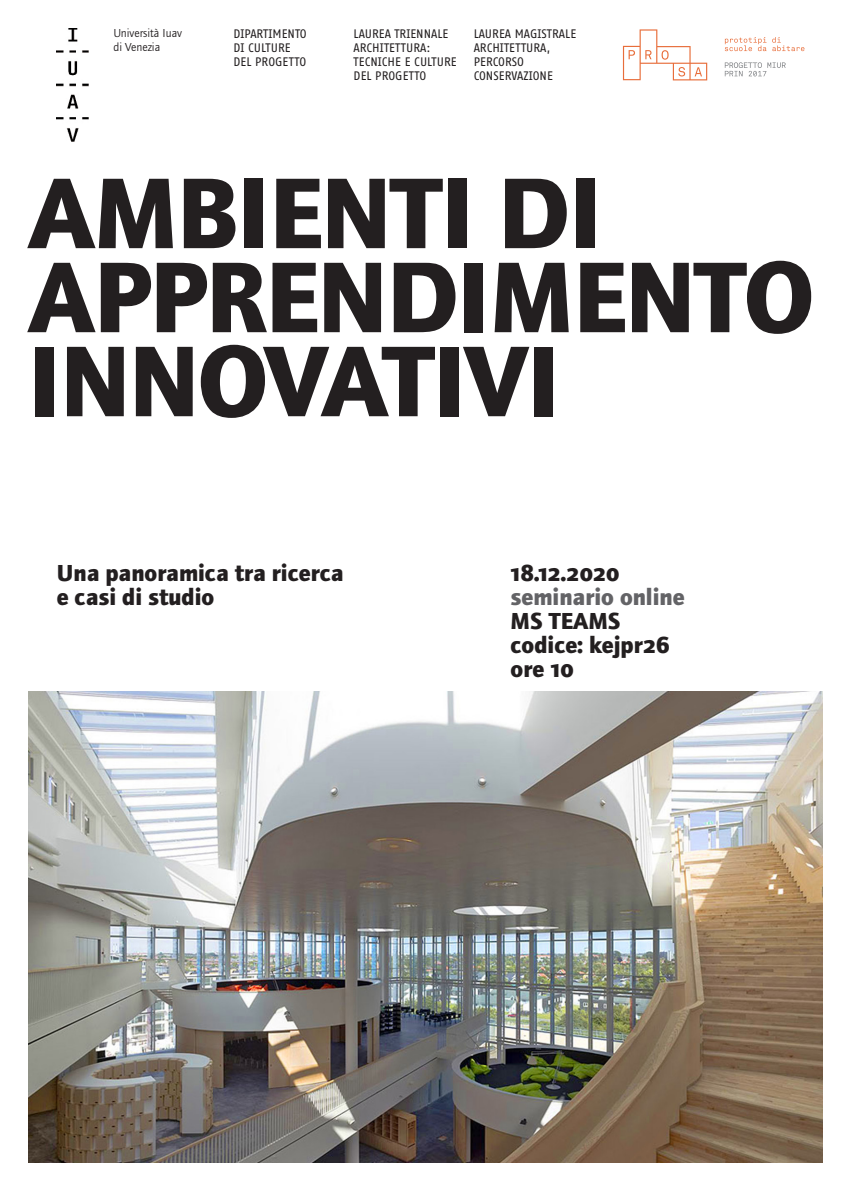
<style>
.page{position:relative;width:851px;height:1191px;background:#fff}
.page>*{position:absolute;margin:0;border:0;box-sizing:border-box;transform-origin:0 0}
.t1{font:700 104px "Foundry Journal";letter-spacing:-.01em;color:#231f20}
.txt_bianca{font:700 24px "Foundry Journal";color:#231f20}
.SOTTOTITOLO___INFO{font:700 24px "Foundry Journal";color:#231f20}
.SOTTOTITOLO___INFO-2{font:700 24px "Foundry Journal";color:#636366}
.SOTTOTITOLO___INFO-3{font:700 24px "Foundry Journal SC";color:#231f20}
.t2{font:12px/14px "Fago Office Sans";color:#231f20}
.t3{font:12px "Foundry Journal";color:#231f20}
.s1{font-family:"Foundry Journal SC"}
</style>
<div class="page">
<img style="left:57px;top:28px;width:31px;height:114px">
<img style="left:28px;top:692px;width:794px;height:470px">
<svg style="left:622px;top:29px;width:85px;height:51px"></svg>
<svg style="left:724px;top:37px;width:42px;height:14px"></svg>
<svg style="left:772px;top:37px;width:32px;height:14px"></svg>
<svg style="left:724px;top:62px;width:61px;height:14px"></svg>
<p class="t3" style="left:113px;top:27px;width:70px">Università Iuav</p>
<p class="t3" style="left:113px;top:41px;width:48px">di Venezia</p>
<p class="t2" style="left:233px;top:27px;width:75px">DIPARTIMENTO</p>
<p class="t2" style="left:233px;top:41px;width:59px">DI CULTURE</p>
<p class="t2" style="left:233px;top:55px;width:74px">DEL PROGETTO</p>
<p class="t2" style="left:353px;top:27px;width:105px">LAUREA TRIENNALE<br>ARCHITETTURA:<br>TECNICHE E CULTURE<br>DEL PROGETTO</p>
<p class="t2" style="left:473px;top:27px;width:104px">LAUREA MAGISTRALE</p>
<p class="t2" style="left:473px;top:41px;width:78px">ARCHITETTURA,</p>
<p class="t2" style="left:473px;top:55px;width:52px">PERCORSO</p>
<p class="t2" style="left:473px;top:69px;width:81px">CONSERVAZIONE</p>
<p class="t1" style="left:28px;top:152px;width:574px">AMBIENTI DI</p>
<p class="t1" style="left:28px;top:236px;width:787px">APPRENDIMENTO</p>
<p class="t1" style="left:28px;top:320px;width:532px">INNOVATIVI</p>
<p class="txt_bianca" style="left:57px;top:559px;width:288px">Una panoramica tra ricerca</p>
<p class="txt_bianca" style="left:57px;top:583px;width:159px">e casi di studio</p>
<p class="SOTTOTITOLO___INFO-3" style="left:510px;top:559px;width:110px">18.12.2020</p>
<p class="SOTTOTITOLO___INFO-2" style="left:510px;top:583px;width:175px">seminario online</p>
<p class="SOTTOTITOLO___INFO" style="left:510px;top:607px;width:112px">MS TEAMS</p>
<p class="SOTTOTITOLO___INFO" style="left:510px;top:631px;width:161px">codice: kejpr<span class="s1">26</span></p>
<p class="SOTTOTITOLO___INFO" style="left:510px;top:655px;width:65px">ore <span class="s1">10</span></p>
</div>
